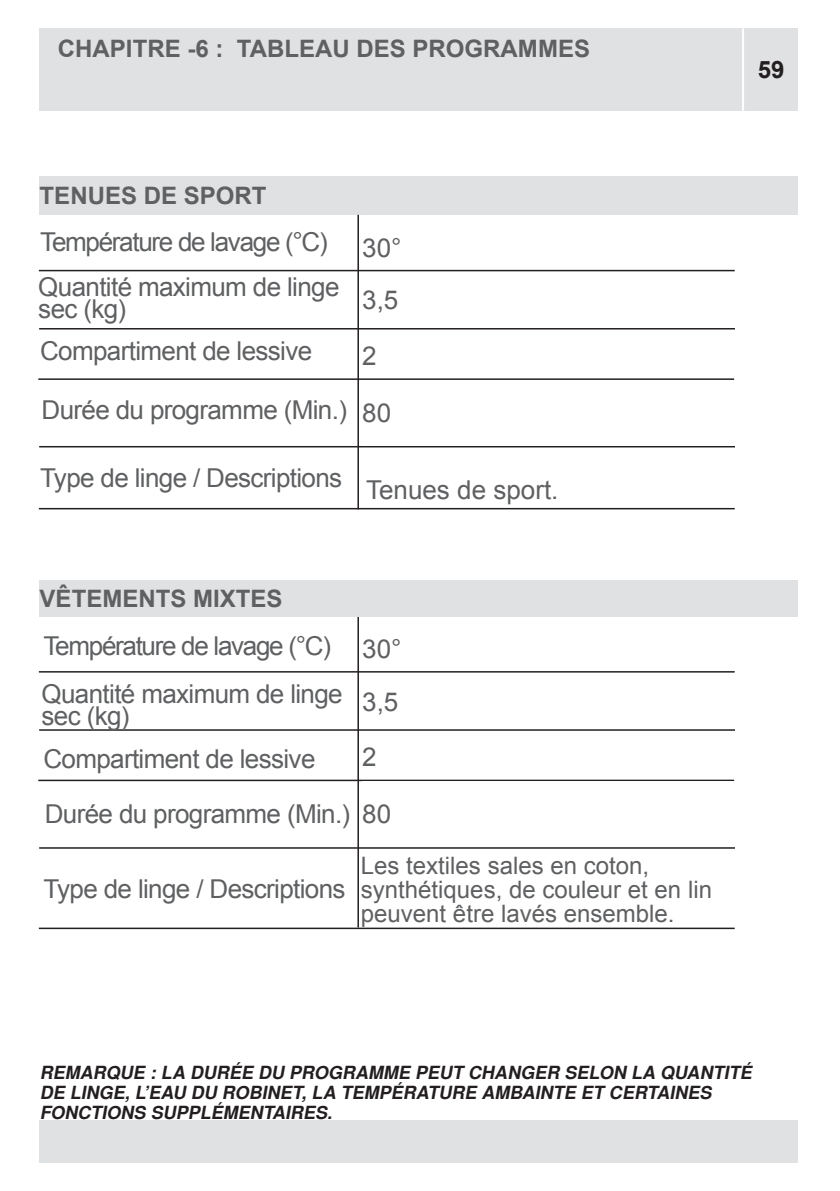
<style>
.page{position:relative;width:840px;height:1191px;background:#fff}
.page>*{position:absolute;margin:0;border:0;box-sizing:border-box;transform-origin:0 0}
.t1{font:26px/22px "Arial";letter-spacing:-.025em;color:#5f6062}
.t2{font:26px "Arial";letter-spacing:-.05em;color:#5f6062}
.t3{font:26px "Arial";color:#5f6062}
.t4{font:26px "Arial";color:#5f6062}
.t5{font:24px/24px "Arial";color:#5f6062}
.t6{font:700 24px "Arial";color:#5f6062}
.t7{font:700 24px "Arial";color:#231f20}
.t8{font:italic 700 18px/20px "Nimbus San L";color:#231f20}
.s1{font-style:inherit}
</style>
<div class="page">
<div style="left:40px;top:1120px;width:757px;height:42px;background:#e0e1e3"></div>
<div style="left:40px;top:28px;width:757px;height:83px;background:#e0e1e3"></div>
<hr style="left:741px;top:28px;width:2px;height:83px;background:#fff">
<div style="left:40px;top:177px;width:757px;height:38px;background:#e0e1e3"></div>
<hr style="left:357px;top:215px;width:2px;height:294px;background:#231f20">
<hr style="left:357px;top:616px;width:2px;height:311px;background:#231f20">
<hr style="left:39px;top:270px;width:695px;height:1px;background:#231f20">
<hr style="left:39px;top:671px;width:695px;height:1px;background:#231f20">
<hr style="left:39px;top:328px;width:695px;height:1px;background:#231f20">
<hr style="left:39px;top:729px;width:695px;height:2px;background:#231f20">
<hr style="left:38px;top:378px;width:695px;height:2px;background:#231f20">
<hr style="left:38px;top:779px;width:695px;height:2px;background:#231f20">
<hr style="left:39px;top:446px;width:695px;height:1px;background:#231f20">
<hr style="left:39px;top:847px;width:695px;height:1px;background:#231f20">
<hr style="left:39px;top:508px;width:695px;height:1px;background:#231f20">
<hr style="left:39px;top:927px;width:695px;height:2px;background:#231f20">
<div style="left:40px;top:580px;width:757px;height:37px;background:#e0e1e3"></div>
<p class="t6" style="left:58px;top:33px;width:533px">CHAPITRE -6 : TABLEAU DES PROGRAMMES</p>
<p class="t6" style="left:40px;top:180px;width:228px">TENUES DE SPORT</p>
<p class="t2" style="left:40px;top:225px;width:289px">Température de lavage (°C)</p>
<p class="t1" style="left:38px;top:277px;width:302px">Quantité maximum de linge sec (kg)</p>
<p class="t1" style="left:362px;top:237px;width:41px">30°</p>
<p class="t1" style="left:362px;top:289px;width:38px">3,<span class="s1">5</span></p>
<p class="t1" style="left:40px;top:340px;width:273px">Compartiment de lessive</p>
<p class="t1" style="left:362px;top:345px;width:16px">2</p>
<p class="t1" style="left:42px;top:399px;width:307px">Durée du programme (Min.)</p>
<p class="t4" style="left:362px;top:396px;width:30px">80</p>
<p class="t1" style="left:40px;top:466px;width:303px">Type de linge / Descriptions</p>
<p class="t3" style="left:366px;top:472px;width:194px">Tenues de sport.</p>
<p class="t6" style="left:40px;top:583px;width:244px">VÊTEMENTS MIXTES</p>
<p class="t2" style="left:44px;top:629px;width:289px">Température de lavage (°C)</p>
<p class="t1" style="left:42px;top:683px;width:302px">Quantité maximum de linge sec (kg)</p>
<p class="t1" style="left:43px;top:748px;width:273px">Compartiment de lessive</p>
<p class="t1" style="left:362px;top:638px;width:41px">30°</p>
<p class="t1" style="left:362px;top:690px;width:38px">3,<span class="s1">5</span></p>
<p class="t1" style="left:362px;top:746px;width:16px">2</p>
<p class="t1" style="left:45px;top:803px;width:307px">Durée du programme (Min.)</p>
<p class="t1" style="left:43px;top:877px;width:303px">Type de linge / Descriptions</p>
<p class="t4" style="left:362px;top:797px;width:30px">80</p>
<p class="t5" style="left:360px;top:854px;width:352px">Les textiles sales en coton, synthétiques, de couleur et en lin peuvent être lavés ensemble.</p>
<p class="t7" style="left:757px;top:54px;width:28px">59</p>
<p class="t8" style="left:40px;top:1062px;width:716px">REMARQUE : LA DURÉE DU PROGRAMME PEUT CHANGER SELON LA QUANTITÉ<br>DE LINGE, L’EAU DU ROBINET, LA TEMPÉRATURE AMBAINTE ET CERTAINES<br>FONCTIONS SUPPLÉMENTAIRES.</p>
</div>
